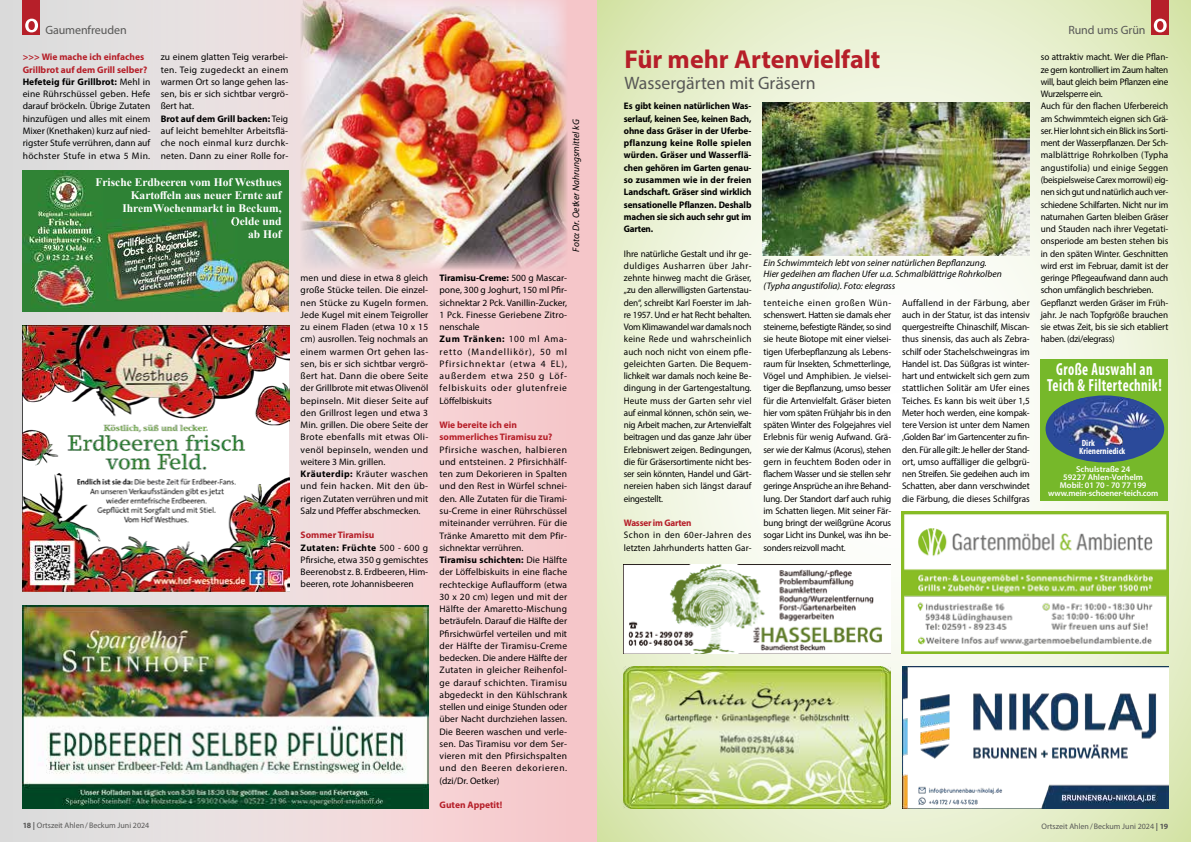
<style>
.page{position:relative;width:1191px;height:842px;background:#fff}
.page>*{position:absolute;margin:0;border:0;box-sizing:border-box;transform-origin:0 0}
.t1{font:700 26px "Myriad Pro";color:#b61f29}
.t2{font:18px "Myriad Pro";color:#575756}
.t3{font:700 condensed 17.6px/16px "Myriad Pro";letter-spacing:.03em;color:#fff;text-align:center;scale:.82 1}
.t4{font:12px "Myriad Pro";letter-spacing:-.005em;color:#575756}
.t5{font:700 11.5px/13px "Times New Roman";color:#fff;text-align:right}
.t6{font:9.5px/12.3px "Myriad Pro";letter-spacing:.005em;color:#000}
.t7{font:9.5px/12.3px "Myriad Pro";letter-spacing:.005em;color:#000;text-align:justify;scale:.96 1}
.t8{font:9.5px/12.3px "Myriad Pro";letter-spacing:-.015em;color:#000;scale:.96 1}
.t9{font:700 9.5px/12.3px "Myriad Pro";letter-spacing:-.025em;color:#000;text-align:justify;scale:.96 1}
.t10{font:italic 9.5px/11.4px "Myriad Pro";color:#000}
.t11{font:700 9.5px/12.3px "Myriad Pro";color:#b61f29}
.t12{font:700 9.5px "Myriad Pro";letter-spacing:-.025em;color:#b61f29;scale:.96 1}
.t13{font:700 condensed 9.1px/8.3px "Myriad Pro";color:#fff}
.t14{font:600 8.5px/8px "Myriad Pro";color:#fff;text-align:center}
.t15{font:8px "Myriad Pro";color:#575756}
.s1{font-weight:700;color:#b61f29}
.s2{font-weight:700}
</style>
<div class="page">
<svg style="left:596px;top:0;width:595px;height:842px"></svg>
<img style="left:624px;top:565px;width:266px;height:88px">
<img style="left:902px;top:666px;width:266px;height:142px">
<img style="left:624px;top:666px;width:266px;height:142px">
<div style="left:1151px;top:0;width:17px;height:34px;background:#b61f29"></div>
<svg style="left:1153px;top:19px;width:13px;height:13px"></svg>
<div style="left:0;top:0;width:596px;height:842px;background:#f5c6c9"></div>
<div style="left:0;top:0;width:422px;height:842px;background:linear-gradient(to right,#d6dcdb,#f6dbdd)"></div>
<div style="left:23px;top:0;width:17px;height:34px;background:#b61f29"></div>
<svg style="left:25px;top:19px;width:13px;height:13px"></svg>
<img style="left:763px;top:103px;width:266px;height:152px">
<img style="left:301px;top:0;width:266px;height:269px">
<div style="left:1040px;top:359px;width:128px;height:142px;background:#76b82a"></div>
<div style="left:1045px;top:395px;width:119px;height:67px;background:#2b4a9a;border-radius:50%"></div>
<img style="left:1053px;top:398px;width:104px;height:51px">
<img style="left:901px;top:512px;width:267px;height:141px">
<div style="left:22px;top:170px;width:267px;height:142px;background:#2e8235"></div>
<img style="left:31px;top:264px;width:64px;height:44px">
<img style="left:221px;top:260px;width:68px;height:52px">
<img style="left:24px;top:172px;width:78px;height:91px">
<img style="left:107px;top:219px;width:130px;height:82px">
<img style="left:220px;top:260px;width:17px;height:41px">
<svg style="left:231px;top:219px;width:6px;height:7px"></svg>
<img style="left:23px;top:605px;width:405px;height:203px">
<img style="left:23px;top:326px;width:266px;height:266px">
<p class="t4" style="left:45px;top:22px;width:83px">Gaumenfreuden</p>
<p class="t4" style="left:1068px;top:22px;width:79px">Rund ums Grün</p>
<p class="t6" style="left:23px;top:51px;width:129px"><span class="s1">&gt;&gt;&gt; Wie mache ich einfaches<br>Grillbrot auf dem Grill selber?<br></span><span class="s2">Hefeteig für Grillbrot:</span> Mehl in eine Rührschüssel geben. Hefe darauf bröckeln. Übrige Zutaten hinzufügen und alles mit einem<br>Mixer (Knethaken) kurz auf nied&shy;rigster Stufe verrühren, dann auf höchster Stufe in etwa 5 Min.</p>
<p class="t6" style="left:161px;top:51px;width:129px">zu einem glatten Teig verarbei&shy;ten. Teig zugedeckt an einem warmen Ort so lange gehen las&shy;sen, bis er sich sichtbar vergrö&shy;ßert hat.<br><span class="s2">Brot auf dem Grill backen:</span> Teig auf leicht bemehlter Arbeitsflä&shy;che noch einmal kurz durchk&shy;neten. Dann zu einer Rolle for-</p>
<p class="t5" style="left:95px;top:176px;width:188px">Frische Erdbeeren vom Hof Westhues<br>Kartoffeln aus neuer Ernte auf<br>IhremWochenmarkt in Beckum,<br>Oelde und<br>ab Hof</p>
<p class="t6" style="left:301px;top:272px;width:129px">men und diese in etwa 8 gleich große Stücke teilen. Die einzel&shy;nen Stücke zu Kugeln formen.<br>Jede Kugel mit einem Teigroller zu einem Fladen (etwa 10 x 15 cm) ausrollen. Teig nochmals an einem warmen Ort gehen las&shy;sen, bis er sich sichtbar vergrö&shy;ßert hat. Dann die obere Seite der Grillbrote mit etwas Olivenöl bepinseln. Mit dieser Seite auf den Grillrost legen und etwa 3<br>Min. grillen. Die obere Seite der<br>Brote ebenfalls mit etwas Oli&shy;venöl bepinseln, wenden und weitere 3 Min. grillen.<br><span class="s2">Kräuterdip:</span> Kräuter waschen und fein hacken. Mit den üb&shy;rigen Zutaten verrühren und mit<br>Salz und Pfeffer abschmecken.</p>
<p class="t6" style="left:301px;top:529px;width:129px"><span class="s1">Sommer Tiramisu<br></span><span class="s2">Zutaten: Früchte</span> 500 - 600 g<br>Pfirsiche, etwa 350 g gemischtes<br>Beerenobst z. B. Erdbeeren, Him&shy;beeren, rote Johannisbeeren</p>
<p class="t10" style="left:570px;top:252px;width:134px;rotate:-90deg">Foto: Dr. Oetker Nahrungsmittel kG</p>
<p class="t6" style="left:439px;top:272px;width:129px"><span class="s2">Tiramisu-Creme:</span> 500 g Mascar&shy;pone, 300 g Joghurt, 150 ml Pfir&shy;sichnektar 2 Pck. Vanillin-Zucker,<br>1 Pck. Finesse Geriebene Zitro&shy;nenschale<br><span class="s2">Zum Tränken:</span> 100 ml Ama&shy;retto (Mandellikör), 50 ml<br>Pfirsichnektar (etwa 4 EL), außerdem etwa 250 g Löf&shy;felbiskuits oder glutenfreie<br>Löffelbiskuits</p>
<p class="t11" style="left:439px;top:418px;width:114px">Wie bereite ich ein sommerliches Tiramisu zu?</p>
<p class="t6" style="left:439px;top:443px;width:129px">Pfirsiche waschen, halbieren und entsteinen. 2 Pfirsichhälf&shy;ten zum Dekorieren in Spalten und den Rest in Würfel schnei&shy;den. Alle Zutaten für die Tirami&shy;su-Creme in einer Rührschüssel miteinander verrühren. Für die<br>Tränke Amaretto mit dem Pfir&shy;sichnektar verrühren.<br><span class="s2">Tiramisu schichten:</span> Die Hälfte der Löffelbiskuits in eine flache rechteckige Auflaufform (etwa<br>30 x 20 cm) legen und mit der<br>Hälfte der Amaretto-Mischung beträufeln. Darauf die Hälfte der<br>Pfirsichwürfel verteilen und mit der Hälfte der Tiramisu-Creme bedecken. Die andere Hälfte der<br>Zutaten in gleicher Reihenfol&shy;ge darauf schichten. Tiramisu abgedeckt in den Kühlschrank stellen und einige Stunden oder über Nacht durchziehen lassen.<br>Die Beeren waschen und verle&shy;sen. Das Tiramisu vor dem Ser&shy;vieren mit den Pfirsichspalten und den Beeren dekorieren. (dzi/Dr. Oetker)</p>
<p class="t11" style="left:439px;top:798px;width:64px">Guten Appetit!</p>
<h1 class="t1" style="left:624px;top:42px;width:257px">Für mehr Artenvielfalt</h1>
<h2 class="t2" style="left:624px;top:72px;width:193px">Wassergärten mit Gräsern</h2>
<p class="t9" style="left:624px;top:100px;width:134px">Es gibt keinen natürlichen Was&shy;serlauf, keinen See, keinen Bach, ohne dass Gräser in der Uferbe&shy;pflanzung keine Rolle spielen würden. Gräser und Wasserflä&shy;chen gehören im Garten genau&shy;so zusammen wie in der freien Landschaft. Gräser sind wirklich sensationelle Pflanzen. Deshalb machen sie sich auch sehr gut im Garten.</p>
<p class="t7" style="left:624px;top:247px;width:134px">Ihre natürliche Gestalt und ihr ge&shy;duldiges Ausharren über Jahr&shy;zehnte hinweg macht die Gräser, „zu den allerwilligsten Gartenstau&shy;den“, schreibt Karl Foerster im Jah&shy;re 1957. Und er hat Recht behalten.<br>Vom Klimawandel war damals noch keine Rede und wahrscheinlich auch noch nicht von einem pfle&shy;geleichten Garten. Die Bequem&shy;lichkeit war damals noch keine Be&shy;dingung in der Gartengestaltung.<br>Heute muss der Garten sehr viel auf einmal können, schön sein, we&shy;nig Arbeit machen, zur Artenvielfalt beitragen und das ganze Jahr über Erlebniswert zeigen. Bedingungen, die für Gräsersortimente nicht bes&shy;ser sein könnten, Handel und Gärt&shy;nereien haben sich längst darauf eingestellt.</p>
<p class="t12" style="left:624px;top:517px;width:72px">Wasser im Garten</p>
<p class="t7" style="left:624px;top:529px;width:134px">Schon in den 60er-Jahren des letzten Jahrhunderts hatten Gar-</p>
<p class="t10" style="left:763px;top:257px;width:240px">Ein Schwimmteich lebt von seiner natürlichen Bepflanzung.<br>Hier gedeihen am flachen Ufer u.a. Schmalblättrige Rohrkolben (Typha angustifolia). Foto: elegrass</p>
<p class="t7" style="left:763px;top:296px;width:134px">tenteiche einen großen Wün&shy;schenswert. Hatten sie damals eher steinerne, befestigte Ränder, so sind sie heute Biotope mit einer vielsei&shy;tigen Uferbepflanzung als Lebens&shy;raum für Insekten, Schmetterlinge, Vögel und Amphibien. Je vielsei&shy;tiger die Bepflanzung, umso besser für die Artenvielfalt. Gräser bieten hier vom späten Frühjahr bis in den späten Winter des Folgejahres viel Erlebnis für wenig Aufwand. Grä&shy;ser wie der Kalmus (Acorus), stehen gern in feuchtem Boden oder in flachem Wasser und sie stellen sehr geringe Ansprüche an ihre Behand&shy;lung. Der Standort darf auch ruhig im Schatten liegen. Mit seiner Fär&shy;bung bringt der weißgrüne Acorus sogar Licht ins Dunkel, was ihn be&shy;sonders reizvoll macht.</p>
<p class="t7" style="left:902px;top:296px;width:134px">Auffallend in der Färbung, aber auch in der Statur, ist das intensiv quergestreifte Chinaschilf, Miscan&shy;thus sinensis, das auch als Zebra&shy;schilf oder Stachelschweingras im Handel ist. Das Süßgras ist winter&shy;hart und entwickelt sich gern zum stattlichen Solitär am Ufer eines Teiches. Es kann bis weit über 1,5<br>Meter hoch werden, eine kompak&shy;tere Version ist unter dem Namen ‚Golden Bar‘ im Gartencenter zu fin&shy;den. Für alle gilt: Je heller der Stand&shy;ort, umso auffälliger die gelbgrü&shy;nen Streifen. Sie gedeihen auch im Schatten, aber dann verschwindet die Färbung, die dieses Schilfgras</p>
<p class="t8" style="left:1040px;top:51px;width:134px">so attraktiv macht. Wer die Pflan&shy;ze gern kontrolliert im Zaum halten will, baut gleich beim Pflanzen eine Wurzelsperre ein.<br>Auch für den flachen Uferbereich am Schwimmteich eignen sich Grä&shy;ser. Hier lohnt sich ein Blick ins Sorti&shy;ment der Wasserpflanzen. Der Sch&shy;malblättrige Rohrkolben (Typha angustifolia) und einige Seggen (beispielsweise Carex morrowii) eig&shy;nen sich gut und natürlich auch ver&shy;schiedene Schilfarten. Nicht nur im naturnahen Garten bleiben Gräser und Stauden nach ihrer Vegetati&shy;onsperiode am besten stehen bis in den späten Winter. Geschnitten wird erst im Februar, damit ist der geringe Pflegeaufwand dann auch schon umfänglich beschrieben.<br>Gepflanzt werden Gräser im Früh&shy;jahr. Je nach Topfgröße brauchen sie etwas Zeit, bis sie sich etabliert haben. (dzi/elegrass)</p>
<h3 class="t3" style="left:1047px;top:361px;width:141px">Große Auswahl an<br>Teich &amp; Filtertechnik!</h3>
<p class="t13" style="left:1079px;top:438px;width:48px">Dirk<br>Krienerniedick</p>
<p class="t14" style="left:1048px;top:465px;width:112px">Schulstraße 24<br>59227 Ahlen-Vorhelm<br>Mobil: 01 70 - 70 77 199 www.mein-schoener-teich.com</p>
<p class="t15" style="left:23px;top:821px;width:128px"><span class="s2">18 |</span> Ortszeit Ahlen/Beckum Juni 2024</p>
<p class="t15" style="left:1041px;top:821px;width:128px">Ortszeit Ahlen/Beckum Juni 2024 <span class="s2">| 19</span></p>
</div>
